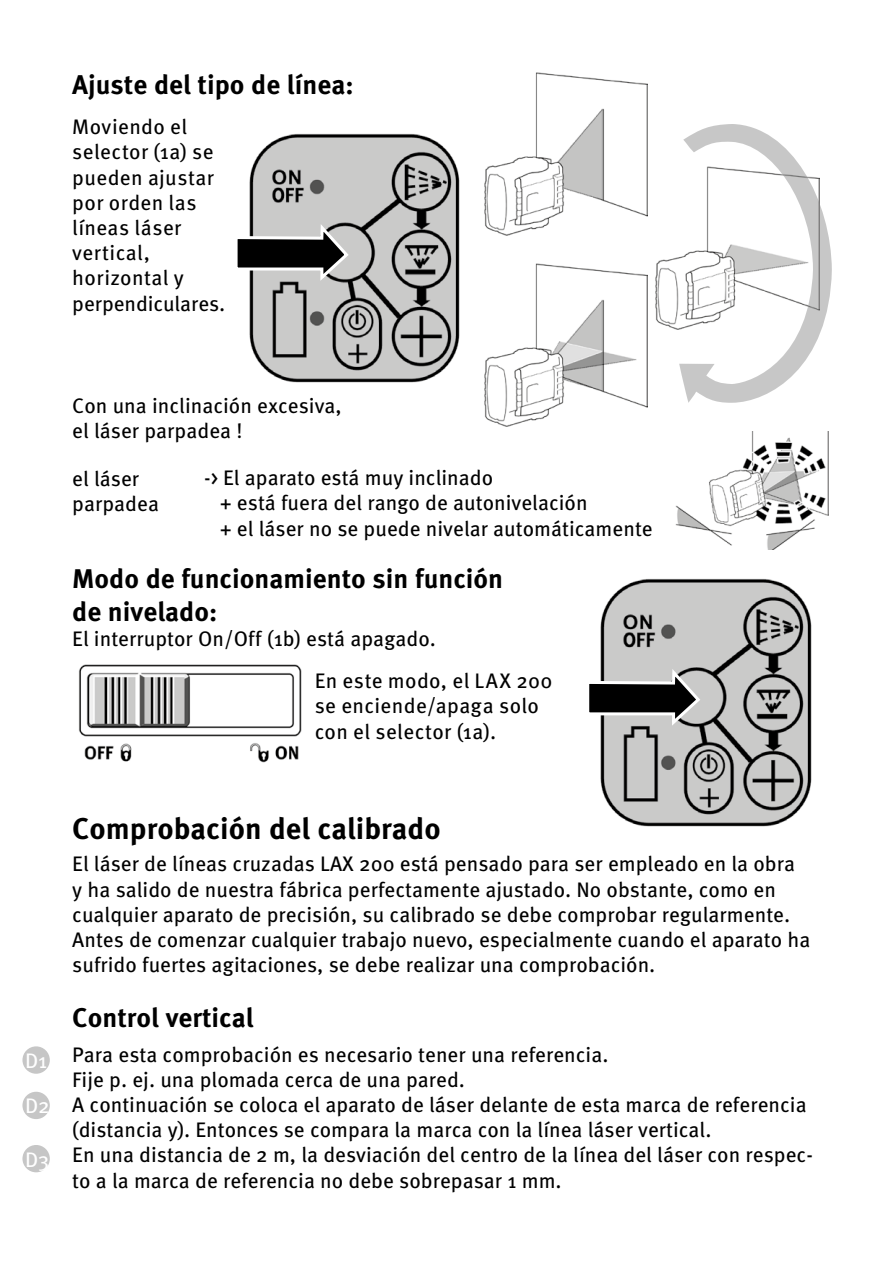
<style>
.page{position:relative;width:893px;height:1263px;background:#fff}
.page>*{position:absolute;margin:0;border:0;box-sizing:border-box;transform-origin:0 0}
.t1{font:700 30px "Meta Pro";color:#000}
.t2{font:700 27px/32.4px "Meta Pro";color:#000}
.t3{font:21px/25.2px "Meta Pro";color:#000}
.t4{font:21px/45.3px "Meta Pro";color:#fff}
</style>
<div class="page">
<div style="left:22px;top:1046px;width:28px;height:28px;background:#c6c6c6;border-radius:50%"></div>
<div style="left:22px;top:1092px;width:28px;height:27px;background:#c6c6c6;border-radius:50%"></div>
<div style="left:22px;top:1145px;width:28px;height:27px;background:#c6c6c6;border-radius:50%"></div>
<img style="left:676px;top:431px;width:153px;height:118px">
<img style="left:249px;top:133px;width:211px;height:250px">
<svg style="left:237px;top:220px;width:114px;height:64px;background:#7b7b7a"></svg>
<img style="left:484px;top:263px;width:163px;height:163px">
<img style="left:484px;top:72px;width:163px;height:164px">
<img style="left:600px;top:578px;width:212px;height:249px">
<svg style="left:589px;top:665px;width:113px;height:64px;background:#797979"></svg>
<img style="left:79px;top:664px;width:223px;height:99px">
<img style="left:656px;top:257px;width:23px;height:73px">
<svg style="left:679px;top:124px;width:153px;height:279px"></svg>
<p class="t2" style="left:72px;top:67px;width:283px">Ajuste del tipo de línea:</p>
<p class="t3" style="left:72px;top:113px;width:155px">Moviendo el selector (1a) se pueden ajustar por orden las líneas láser vertical, horizontal y perpendiculares.</p>
<p class="t3" style="left:72px;top:392px;width:271px">Con una inclinación excesiva, el láser parpadea !</p>
<p class="t3" style="left:220px;top:464px;width:435px;text-indent:-16px">-&gt; El aparato está muy inclinado<br>+ está fuera del rango de autonivelación<br>+ el láser no se puede nivelar automáticamente</p>
<p class="t3" style="left:72px;top:465px;width:88px">el láser parpadea</p>
<p class="t2" style="left:72px;top:561px;width:432px">Modo de funcionamiento sin función de nivelado:</p>
<p class="t3" style="left:315px;top:616px;width:239px;line-height:42.3px;text-indent:-242px">El interruptor On/Off (1b) está apagado.<br>En este modo, el LAX 200</p>
<p class="t3" style="left:315px;top:692px;width:226px">se enciende/apaga solo con el selector (1a).</p>
<p class="t4" style="left:25px;top:1036px;width:26px">D1<br>D2</p>
<p class="t4" style="left:25px;top:1135px;width:26px">D3</p>
<h1 class="t1" style="left:72px;top:805px;width:370px">Comprobación del calibrado</h1>
<p class="t3" style="left:72px;top:850px;width:740px">El láser de líneas cruzadas LAX 200 está pensado para ser empleado en la obra<br>y ha salido de nuestra fábrica perfectamente ajustado. No obstante, como en cualquier aparato de precisión, su calibrado se debe comprobar regularmente.<br>Antes de comenzar cualquier trabajo nuevo, especialmente cuando el aparato ha sufrido fuertes agitaciones, se debe realizar una comprobación.</p>
<p class="t2" style="left:72px;top:1000px;width:183px">Control vertical</p>
<p class="t3" style="left:72px;top:1040px;width:742px">Para esta comprobación es necesario tener una referencia.<br>Fije p. ej. una plomada cerca de una pared.<br>A continuación se coloca el aparato de láser delante de esta marca de referencia (distancia y). Entonces se compara la marca con la línea láser vertical.<br>En una distancia de 2 m, la desviación del centro de la línea del láser con respec&shy;to a la marca de referencia no debe sobrepasar 1 mm.</p>
</div>
